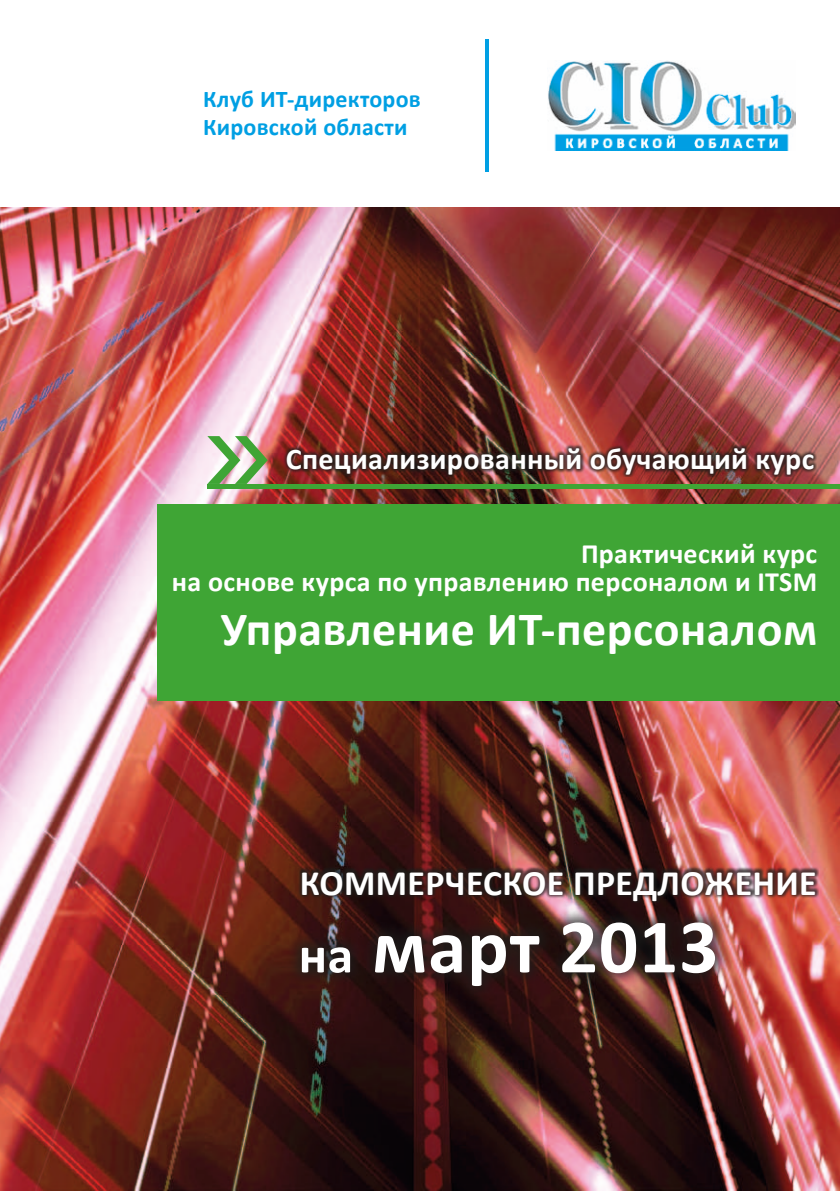
<style>
.page{position:relative;width:840px;height:1191px;background:#fff}
.page>*{position:absolute;margin:0;border:0;box-sizing:border-box;transform-origin:0 0}
.t1{font:144px "Segoe UI";color:#3fa535}
.t2{font:700 77.4px "Calibri";letter-spacing:.01em;color:#fff}
.t3{font:700 48px "Calibri";letter-spacing:.01em;color:#fff}
.t4{font:700 35.8px "Calibri";letter-spacing:.01em;color:#fff}
.t5{font:700 30.2px "Calibri";letter-spacing:.01em;color:#fff}
.t6{font:700 28px/28px "Calibri";letter-spacing:.01em;color:#fff;text-align:right}
.t7{font:700 24px/28.8px "Calibri";letter-spacing:.01em;color:#009fe3}
.s1{font-size:52px}
</style>
<div class="page">
<img style="left:0;top:208px;width:839px;height:983px">
<div style="left:158px;top:504px;width:681px;height:196px;background:#3fa535"></div>
<img style="left:548px;top:61px;width:247px;height:89px">
<hr style="left:207px;top:484px;width:632px;height:4px;background:#3fa535">
<hr style="left:485px;top:39px;width:3px;height:132px;background:#009fe3">
<div style="left:281px;top:442px;width:535px;height:35px;background:#1d1d1b;opacity:.75"></div>
<div style="left:296px;top:864px;width:522px;height:39px;background:#1d1d1b;opacity:.75"></div>
<div style="left:284px;top:905px;width:445px;height:95px;background:#1d1d1b;opacity:.75"></div>
<p class="t7" style="left:203px;top:83px;width:219px">Клуб ИТ-директоров<br>Кировской области</p>
<h1 class="t1" style="left:201px;top:347px;width:74px">»</h1>
<p class="t5" style="left:286px;top:440px;width:529px">Специализированный обучающий курс</p>
<p class="t6" style="left:172px;top:538px;width:646px">Практический курс<br>на основе курса по управлению персоналом и ITSM</p>
<h3 class="t3" style="left:221px;top:599px;width:597px">Управление ИТ-персоналом</h3>
<p class="t4" style="left:300px;top:860px;width:518px">КОММЕРЧЕСКОЕ ПРЕДЛОЖЕНИЕ</p>
<h2 class="t2" style="left:298px;top:898px;width:421px"><span class="s1">на</span> март 2013</h2>
</div>
